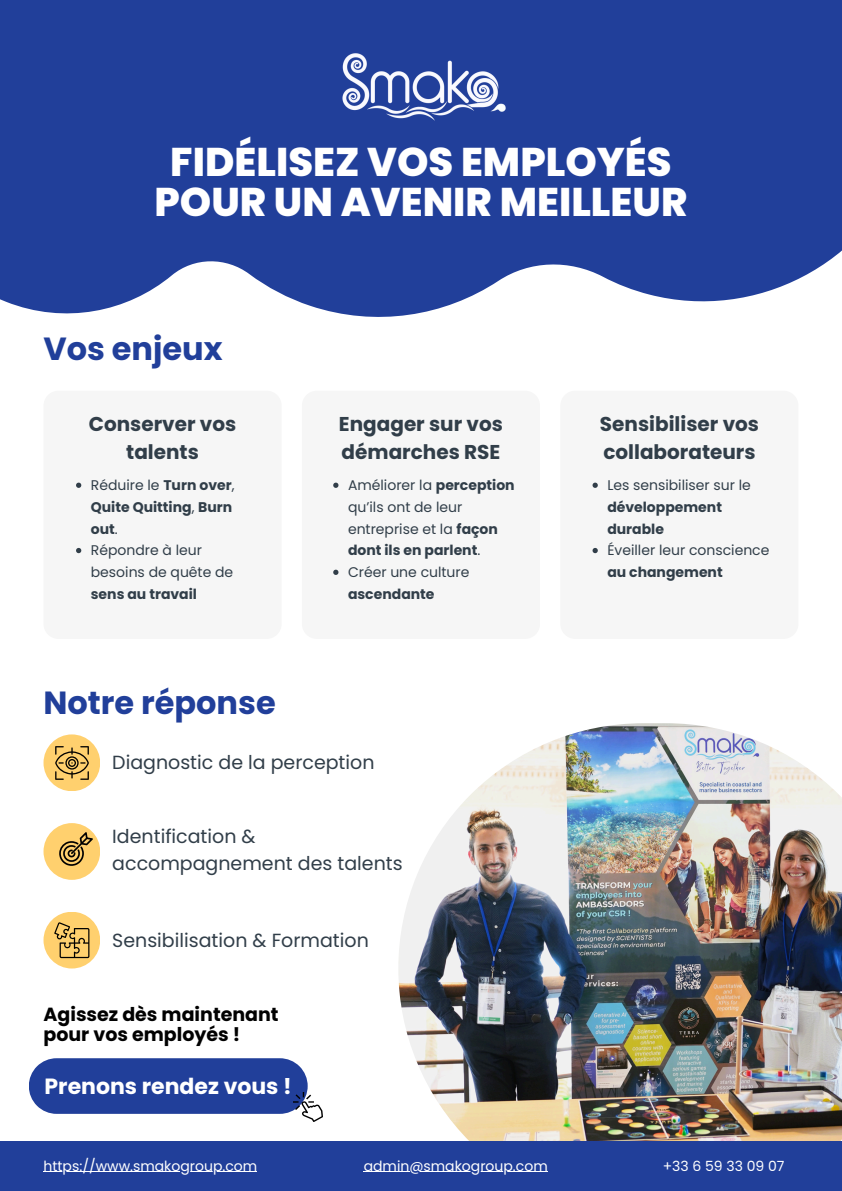
<style>
.page{position:relative;width:842px;height:1191px;background:#fff}
.page>*{position:absolute;margin:0;border:0;box-sizing:border-box;transform-origin:0 0}
.t1{font:800 40px/39.8px "Poppins";color:#fff;text-align:center}
.t2{font:700 32px "Poppins";color:#213f9a}
.t3{font:700 22px "Poppins";color:#fff}
.t4{font:700 20px/27.8px "Poppins";color:#313e49}
.t5{font:19px/26.2px "Poppins";color:#313e49}
.t6{font:700 19px/20.2px "Poppins";color:#010101}
.t7{font:14px/21.8px "Poppins";color:#313e49}
.t8{font:14px "Poppins";color:#fff}
.t9{font:700 14px/21.8px "Poppins";color:#313e49}
.s1{font-weight:400}
.s2{font-weight:700}
</style>
<div class="page">
<svg style="left:0;top:0;width:842px;height:317px;background:#3550a3"></svg>
<img style="left:398px;top:723px;width:444px;height:417px">
<div style="left:0;top:1140px;width:842px;height:50px;background:#213f9a"></div>
<div style="left:44px;top:734px;width:56px;height:57px;background:#ffd06e;border-radius:50%"></div>
<svg style="left:55px;top:746px;width:34px;height:33px"></svg>
<div style="left:44px;top:823px;width:56px;height:56px;background:#ffd06e;border-radius:50%"></div>
<svg style="left:59px;top:832px;width:34px;height:33px"></svg>
<div style="left:44px;top:911px;width:56px;height:57px;background:#ffd06e;border-radius:50%"></div>
<svg style="left:54px;top:922px;width:35px;height:36px"></svg>
<div style="left:44px;top:390px;width:238px;height:249px;background:#f6f6f6;border-radius:15px"></div>
<div style="left:302px;top:390px;width:238px;height:249px;background:#f6f6f6;border-radius:15px"></div>
<div style="left:560px;top:390px;width:238px;height:249px;background:#f6f6f6;border-radius:15px"></div>
<div style="left:29px;top:1058px;width:279px;height:55px;background:#213f9a"></div>
<img style="left:311px;top:0;width:220px;height:175px">
<img style="left:293px;top:1092px;width:29px;height:29px">
<hr style="left:364px;top:1171px;width:184px;height:1px;background:#fff">
<svg style="left:76px;top:482px;width:5px;height:6px"></svg>
<svg style="left:76px;top:548px;width:5px;height:5px"></svg>
<svg style="left:333px;top:482px;width:5px;height:6px"></svg>
<svg style="left:333px;top:569px;width:5px;height:6px"></svg>
<svg style="left:592px;top:482px;width:6px;height:6px"></svg>
<svg style="left:592px;top:548px;width:6px;height:5px"></svg>
<hr style="left:44px;top:1171px;width:213px;height:1px;background:#fff">
<p class="t1" style="left:154px;top:142px;width:534px">FIDÉLISEZ VOS EMPLOYÉS<br>POUR UN AVENIR MEILLEUR</p>
<p class="t2" style="left:44px;top:326px;width:181px">Vos enjeux</p>
<h2 class="t4" style="left:89px;top:410px;width:149px;text-align:center">Conserver vos talents</h2>
<p class="t4" style="left:339px;top:410px;width:165px">Engager sur vos démarches RSE</p>
<p class="t4" style="left:600px;top:410px;width:161px">Sensibiliser vos collaborateurs</p>
<h5 class="t9" style="left:91px;top:474px;width:145px"><span class="s1">Réduire le</span> Turn over<span class="s1">,<br></span>Quite Quitting<span class="s1">,</span> Burn out<span class="s1">.</span></h5>
<p class="t7" style="left:91px;top:539px;width:144px">Répondre à leur besoins de quête de <span class="s2">sens au travail</span></p>
<h5 class="t7" style="left:348px;top:474px;width:168px">Améliorer la <span class="s2">perception </span>qu’ils ont de leur entreprise et la <span class="s2">façon dont ils en parlent</span>.</h5>
<p class="t7" style="left:348px;top:561px;width:123px">Créer une culture <span class="s2">ascendante</span></p>
<h5 class="t7" style="left:607px;top:474px;width:145px">Les sensibiliser sur le <span class="s2">développement durable</span></h5>
<h4 class="t7" style="left:607px;top:539px;width:164px">Éveiller leur conscience <span class="s2">au changement</span></h4>
<p class="t2" style="left:44px;top:680px;width:234px">Notre réponse</p>
<p class="t5" style="left:112px;top:749px;width:264px">Diagnostic de la perception</p>
<p class="t5" style="left:112px;top:823px;width:292px">Identification &amp; accompagnement des talents</p>
<h3 class="t5" style="left:112px;top:926px;width:258px">Sensibilisation &amp; Formation</h3>
<p class="t6" style="left:44px;top:1003px;width:237px">Agissez dès maintenant pour vos employés !</p>
<h1 class="t3" style="left:45px;top:1070px;width:249px">Prenons rendez vous !</h1>
<h3 class="t8" style="left:44px;top:1155px;width:215px">https://www.smakogroup.com</h3>
<p class="t8" style="left:364px;top:1155px;width:186px">admin@smakogroup.com</p>
<h3 class="t8" style="left:663px;top:1155px;width:123px">+33 6 59 33 09 07</h3>
</div>
